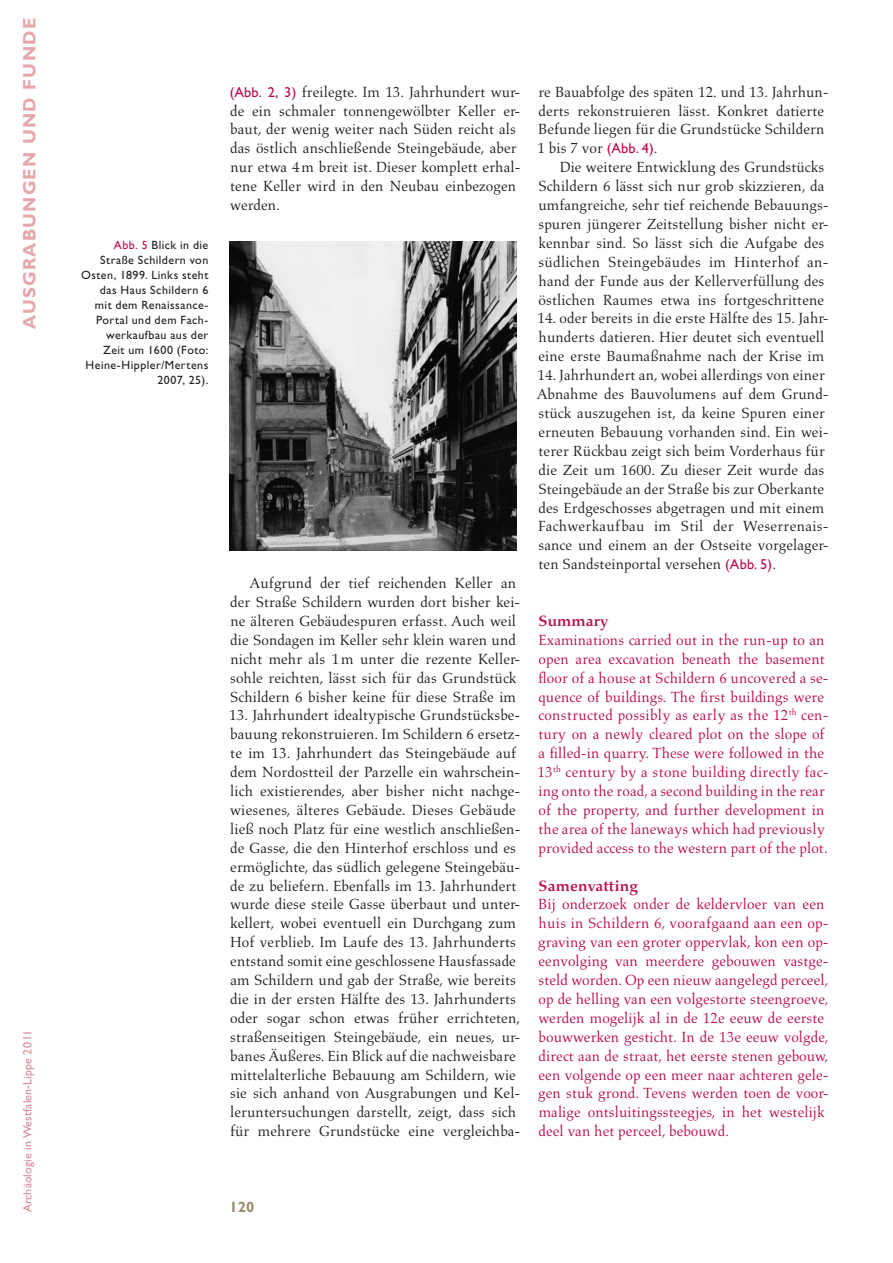
<style>
.page{position:relative;width:893px;height:1263px;background:#fff}
.page>*{position:absolute;margin:0;border:0;box-sizing:border-box;transform-origin:0 0}
.t1{font:700 18px "Gill Sans Std";letter-spacing:.07em;color:#e3a7ac}
.t2{font:15px/18.9px "Aldus LT Std";letter-spacing:.005em;color:#231f20}
.t3{font:15px/18.9px "Aldus LT Std";letter-spacing:.005em;color:#ba0e51}
.t4{font:15px "Aldus Nova Bold 2";letter-spacing:.015em;color:#ba0e51}
.t5{font:15px "Gill Sans Std Bold 16";color:#9c8c6f}
.t6{font:12px/15px "Gill Sans Std 25";letter-spacing:.04em;color:#231f20;text-align:right}
.t7{font:12px "Gill Sans Std";letter-spacing:.01em;color:#d88a93}
.s1{color:#ba0e51}
.s2{font-family:"Gill Sans Std 25";font-size:14.4px;color:#ba0e51}
</style>
<div class="page">
<img style="left:230px;top:241px;width:287px;height:309px">
<p class="t1" style="left:19px;top:329px;width:312px;rotate:-90deg">AUSGRABUNGEN UND FUNDE</p>
<p class="t7" style="left:21px;top:1212px;width:184px;rotate:-90deg">Archäologie in Westfalen-Lippe 2011</p>
<p class="t6" style="left:81px;top:238px;width:129px"><span class="s1">Abb. 5</span> Blick in die<br>Straße Schildern von<br>Osten, 1899. Links steht das Haus Schildern 6 mit dem Renaissance-<br>Portal und dem Fach&shy;werkaufbau aus der<br>Zeit um 1600 (Foto:<br>Heine-Hippler/Mertens<br>2007, 25).</p>
<p class="t2" style="left:230px;top:82px;width:292px"><span class="s2">(Abb. 2, 3)</span> freilegte. Im 13. Jahrhundert wur&shy;de ein schmaler tonnengewölbter Keller er&shy;baut, der wenig weiter nach Süden reicht als das östlich anschließende Steingebäude, aber nur etwa 4m breit ist. Dieser komplett erhal&shy;tene Keller wird in den Neubau einbezogen werden.</p>
<p class="t2" style="left:537px;top:82px;width:293px">re Bauabfolge des späten 12. und 13. Jahrhun&shy;derts rekonstruieren lässt. Konkret datierte Befunde liegen für die Grundstücke Schildern 1 bis 7 vor <span class="s2">(Abb. 4)</span>.</p>
<p class="t2" style="left:538px;top:158px;width:292px;text-indent:21px">Die weitere Entwicklung des Grundstücks Schildern 6 lässt sich nur grob skizzieren, da umfangreiche, sehr tief reichende Bebauungs&shy;spuren jüngerer Zeitstellung bisher nicht er&shy;kennbar sind. So lässt sich die Aufgabe des südlichen Steingebäudes im Hinterhof an&shy;hand der Funde aus der Kellerverfüllung des östlichen Raumes etwa ins fortgeschrittene</p>
<p class="t2" style="left:537px;top:309px;width:293px">14. oder bereits in die erste Hälfte des 15. Jahr&shy;hunderts datieren. Hier deutet sich eventuell eine erste Baumaßnahme nach der Krise im</p>
<p class="t2" style="left:537px;top:366px;width:294px">14. Jahrhundert an, wobei allerdings von einer Abnahme des Bauvolumens auf dem Grund&shy;stück auszugehen ist, da keine Spuren einer erneuten Bebauung vorhanden sind. Ein wei&shy;terer Rückbau zeigt sich beim Vorderhaus für die Zeit um 1600. Zu dieser Zeit wurde das Steingebäude an der Straße bis zur Oberkante des Erdgeschosses abgetragen und mit einem Fachwerkaufbau im Stil der Weserrenais&shy;sance und einem an der Ostseite vorgelager&shy;ten Sandsteinportal versehen <span class="s2">(Abb. 5)</span>.</p>
<p class="t2" style="left:230px;top:574px;width:292px;text-indent:20px">Aufgrund der tief reichenden Keller an der Straße Schildern wurden dort bisher kei&shy;ne älteren Gebäudespuren erfasst. Auch weil die Sondagen im Keller sehr klein waren und nicht mehr als 1m unter die rezente Keller&shy;sohle reichten, lässt sich für das Grundstück Schildern 6 bisher keine für diese Straße im</p>
<p class="t2" style="left:229px;top:706px;width:293px">13. Jahrhundert idealtypische Grundstücksbe&shy;bauung rekonstruieren. Im Schildern 6 ersetz&shy;te im 13. Jahrhundert das Steingebäude auf dem Nordostteil der Parzelle ein wahrschein&shy;lich existierendes, aber bisher nicht nachge&shy;wiesenes, älteres Gebäude. Dieses Gebäude ließ noch Platz für eine westlich anschließen&shy;de Gasse, die den Hinterhof erschloss und es ermöglichte, das südlich gelegene Steingebäu&shy;de zu beliefern. Ebenfalls im 13. Jahrhundert wurde diese steile Gasse überbaut und unter&shy;kellert, wobei eventuell ein Durchgang zum Hof verblieb. Im Laufe des 13. Jahrhunderts entstand somit eine geschlossene Hausfassade am Schildern und gab der Straße, wie bereits die in der ersten Hälfte des 13. Jahrhunderts oder sogar schon etwas früher errichteten, straßenseitigen Steingebäude, ein neues, ur&shy;banes Äußeres. Ein Blick auf die nachweisbare mittelalterliche Bebauung am Schildern, wie sie sich anhand von Ausgrabungen und Kel&shy;leruntersuchungen darstellt, zeigt, dass sich für mehrere Grundstücke eine vergleichba-</p>
<p class="t4" style="left:538px;top:612px;width:71px">Summary</p>
<p class="t3" style="left:537px;top:631px;width:293px">Examinations carried out in the run-up to an open area excavation beneath the basement floor of a house at Schildern 6 uncovered a se&shy;quence of buildings. The first buildings were constructed possibly as early as the 12<sup>th</sup> cen&shy;tury on a newly cleared plot on the slope of a filled-in quarry. These were followed in the 13<sup>th</sup> century by a stone building directly fac&shy;ing onto the road, a second building in the rear of the property, and further development in the area of the laneways which had previously provided access to the western part of the plot.</p>
<p class="t4" style="left:538px;top:876px;width:101px">Samenvatting</p>
<p class="t3" style="left:538px;top:895px;width:292px">Bij onderzoek onder de keldervloer van een huis in Schildern 6, voorafgaand aan een op&shy;graving van een groter oppervlak, kon een op&shy;eenvolging van meerdere gebouwen vastge&shy;steld worden. Op een nieuw aangelegd perceel, op de helling van een volgestorte steengroeve, werden mogelijk al in de 12e eeuw de eerste bouwwerken gesticht. In de 13e eeuw volgde, direct aan de straat, het eerste stenen gebouw, een volgende op een meer naar achteren gele&shy;gen stuk grond. Tevens werden toen de voor&shy;malige ontsluitingssteegjes, in het westelijk deel van het perceel, bebouwd.</p>
<p class="t5" style="left:230px;top:1198px;width:26px">120</p>
</div>
